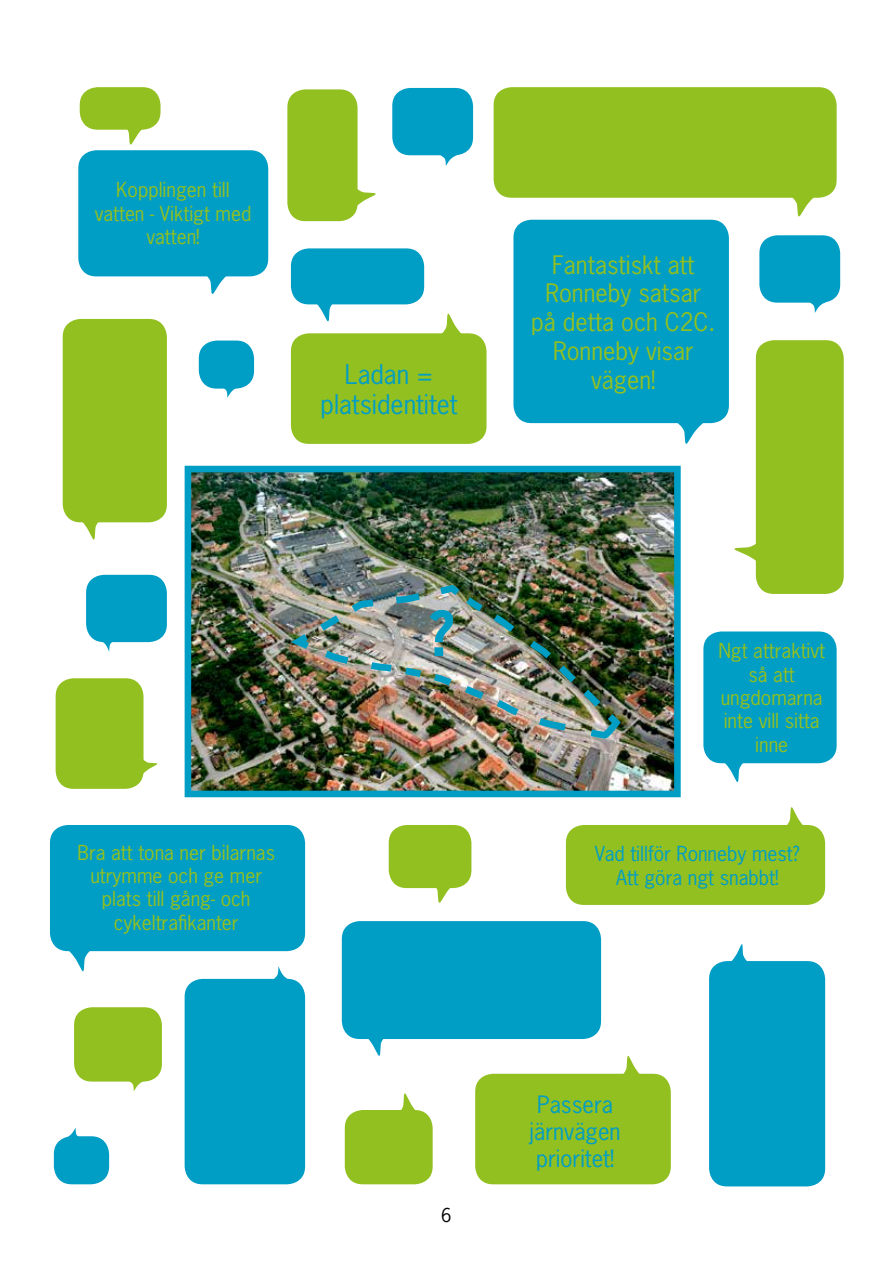
<style>
.page{position:relative;width:893px;height:1263px;background:#fff}
.page>*{position:absolute;margin:0;border:0;box-sizing:border-box;transform-origin:0 0}
.t1{font:700 58.35px "News Gothic Std";color:#009dc5}
.t2{font:25.5px/30.6px "News Gothic Std";color:#009dc5;text-align:center}
.t3{font:24px/28.8px "News Gothic Std";color:#92c020;text-align:center}
.t4{font:22.5px/27px "News Gothic Std";color:#009dc5;text-align:center}
.t5{font:19.5px/23.4px "News Gothic Std";color:#92c020;text-align:center}
.t6{font:19.5px/23.4px "News Gothic Std";color:#009dc5;text-align:center}
.t7{font:18px "News Gothic Std";color:#000}
</style>
<div class="page">
<img style="left:193px;top:474px;width:480px;height:315px">
<img style="left:292px;top:586px;width:331px;height:156px">
<div style="left:185px;top:466px;width:496px;height:331px;border:7px solid #009dc5"></div>
<div style="left:78px;top:150px;width:190px;height:126px;background:#009dc5;border-radius:18px"></div>
<div style="left:756px;top:340px;width:88px;height:254px;background:#92c020;border-radius:18px"></div>
<div style="left:291px;top:333px;width:195px;height:111px;background:#92c020;border-radius:18px"></div>
<div style="left:392px;top:88px;width:81px;height:67px;background:#009dc5;border-radius:18px"></div>
<div style="left:80px;top:87px;width:81px;height:43px;background:#92c020;border-radius:18px"></div>
<div style="left:475px;top:1074px;width:196px;height:110px;background:#92c020;border-radius:18px"></div>
<div style="left:74px;top:1007px;width:88px;height:74px;background:#92c020;border-radius:18px"></div>
<div style="left:566px;top:825px;width:259px;height:80px;background:#92c020;border-radius:18px"></div>
<div style="left:703px;top:631px;width:134px;height:132px;background:#009dc5;border-radius:18px"></div>
<div style="left:50px;top:825px;width:255px;height:126px;background:#009dc5;border-radius:18px"></div>
<div style="left:709px;top:961px;width:116px;height:225px;background:#009dc5;border-radius:18px"></div>
<div style="left:494px;top:87px;width:343px;height:111px;background:#92c020;border-radius:18px"></div>
<div style="left:291px;top:248px;width:133px;height:56px;background:#009dc5;border-radius:18px"></div>
<div style="left:56px;top:678px;width:88px;height:111px;background:#92c020;border-radius:18px"></div>
<div style="left:86px;top:575px;width:81px;height:67px;background:#009dc5;border-radius:18px"></div>
<div style="left:63px;top:319px;width:104px;height:203px;background:#92c020;border-radius:18px"></div>
<div style="left:199px;top:341px;width:55px;height:48px;background:#009dc5;border-radius:18px"></div>
<div style="left:513px;top:220px;width:216px;height:203px;background:#009dc5;border-radius:18px"></div>
<div style="left:759px;top:235px;width:81px;height:68px;background:#009dc5;border-radius:18px"></div>
<div style="left:287px;top:89px;width:71px;height:132px;background:#92c020;border-radius:18px"></div>
<div style="left:342px;top:921px;width:259px;height:118px;background:#009dc5;border-radius:18px"></div>
<div style="left:185px;top:979px;width:120px;height:205px;background:#009dc5;border-radius:18px"></div>
<div style="left:389px;top:825px;width:82px;height:63px;background:#92c020;border-radius:18px"></div>
<div style="left:345px;top:1110px;width:88px;height:74px;background:#92c020;border-radius:18px"></div>
<div style="left:54px;top:1136px;width:55px;height:48px;background:#009dc5;border-radius:18px"></div>
<svg style="left:119px;top:128px;width:30px;height:17px"></svg>
<svg style="left:312px;top:304px;width:25px;height:18px"></svg>
<svg style="left:438px;top:155px;width:19px;height:11px"></svg>
<svg style="left:788px;top:197px;width:29px;height:20px"></svg>
<svg style="left:219px;top:388px;width:20px;height:10px"></svg>
<svg style="left:439px;top:313px;width:24px;height:21px"></svg>
<svg style="left:356px;top:185px;width:20px;height:24px"></svg>
<svg style="left:675px;top:423px;width:30px;height:21px"></svg>
<svg style="left:807px;top:302px;width:19px;height:11px"></svg>
<svg style="left:78px;top:522px;width:25px;height:18px"></svg>
<svg style="left:201px;top:276px;width:30px;height:18px"></svg>
<svg style="left:734px;top:540px;width:22px;height:24px"></svg>
<svg style="left:428px;top:887px;width:30px;height:16px"></svg>
<svg style="left:368px;top:1039px;width:16px;height:17px"></svg>
<svg style="left:401px;top:1093px;width:19px;height:18px"></svg>
<svg style="left:126px;top:1081px;width:19px;height:10px"></svg>
<svg style="left:64px;top:1128px;width:20px;height:10px"></svg>
<svg style="left:271px;top:966px;width:17px;height:13px"></svg>
<svg style="left:67px;top:951px;width:25px;height:21px"></svg>
<svg style="left:787px;top:807px;width:16px;height:18px"></svg>
<svg style="left:722px;top:763px;width:25px;height:19px"></svg>
<svg style="left:619px;top:1056px;width:24px;height:18px"></svg>
<svg style="left:730px;top:944px;width:19px;height:18px"></svg>
<svg style="left:143px;top:757px;width:15px;height:19px"></svg>
<svg style="left:102px;top:642px;width:13px;height:10px"></svg>
<p class="t5" style="left:95px;top:178px;width:158px">Kopplingen till vatten - Viktigt med vatten!</p>
<h2 class="t2" style="left:321px;top:358px;width:138px">Ladan = platsidentitet</h2>
<p class="t3" style="left:531px;top:250px;width:186px">Fantastiskt att<br>Ronneby satsar på detta och C2C.<br>Ronneby visar vägen!</p>
<p class="t5" style="left:77px;top:840px;width:199px">Bra att tona ner bilarnas utrymme och ge mer plats till gång- och cykeltrafikanter</p>
<h1 class="t1" style="left:428px;top:595px;width:28px">?</h1>
<p class="t5" style="left:718px;top:639px;width:108px">Ngt attraktivt så att ungdomarna inte vill sitta inne</p>
<p class="t6" style="left:595px;top:842px;width:206px">Vad tillför Ronneby mest?<br>Att göra ngt snabbt!</p>
<p class="t7" style="left:441px;top:1203px;width:12px">6</p>
<p class="t4" style="left:530px;top:1091px;width:92px">Passera järnvägen prioritet!</p>
</div>
